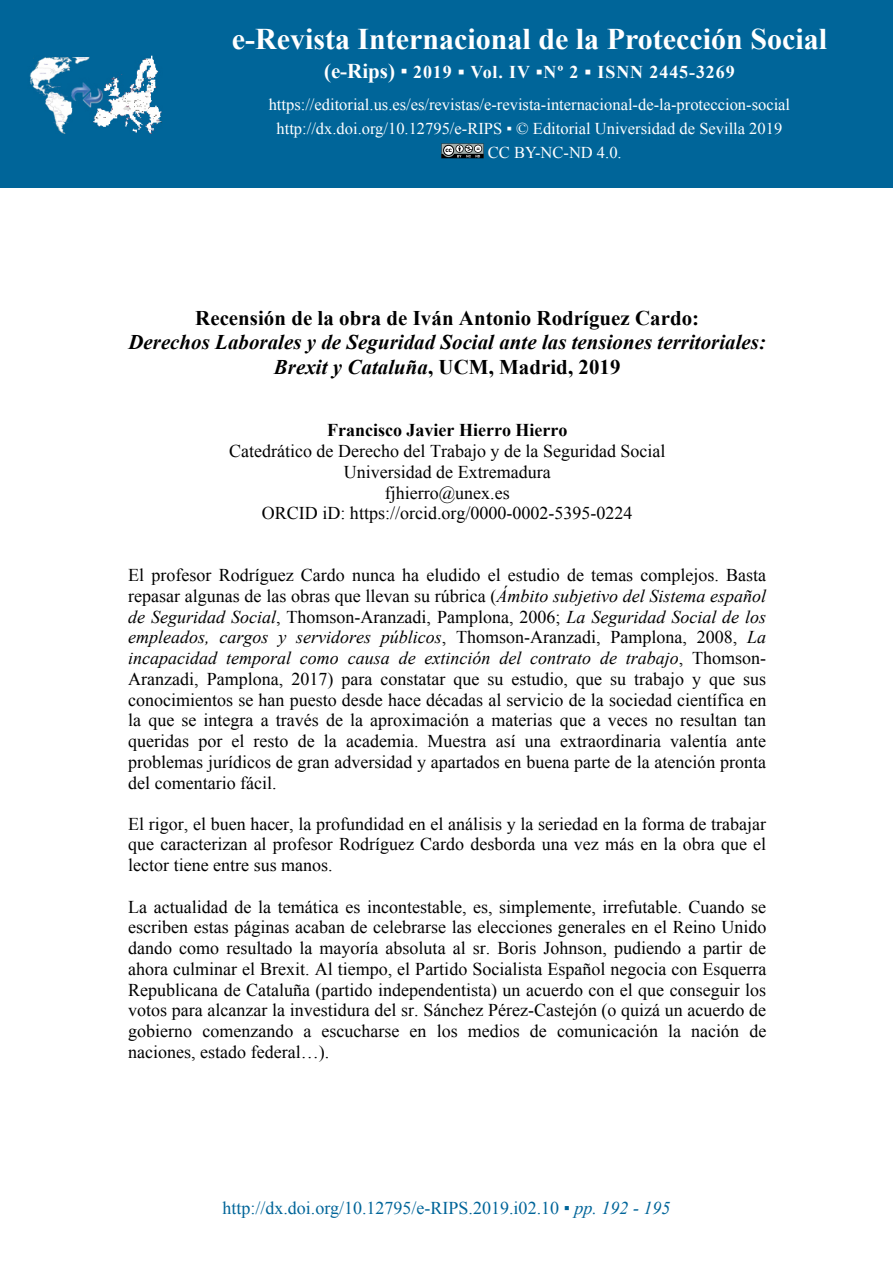
<style>
.page{position:relative;width:893px;height:1263px;background:#fff}
.page>*{position:absolute;margin:0;border:0;box-sizing:border-box;transform-origin:0 0}
.t1{font:700 30px "Times New Roman";color:#fff}
.t2{font:italic 700 20.85px/24.2px "Times New Roman";color:#000;text-align:center}
.t3{font:700 20.85px "Times New Roman";letter-spacing:.005em;color:#000}
.t4{font:18px/20.7px "Times New Roman";color:#000;text-align:justify}
.t5{font:18px "Times New Roman";color:#006599}
.t6{font:700 18px "Times New Roman";letter-spacing:.05em;color:#fff}
.t7{font:700 18px "Times New Roman";color:#000}
.t8{font:16.5px "Times New Roman";color:#fff}
.s1{font-size:21px}
.s2{font-weight:400;font-size:21px}
.s3{font-style:normal}
.s4{font-style:italic}
</style>
<div class="page">
<div style="left:0;top:0;width:893px;height:187px;background:#006599"></div>
<svg style="left:441px;top:143px;width:43px;height:15px"></svg>
<img style="left:29px;top:56px;width:133px;height:78px">
<h1 class="t1" style="left:232px;top:18px;width:597px">e-Revista Internacional de la Protección Social</h1>
<p class="t6" style="left:324px;top:59px;width:412px"><span class="s1">(e-Rips)</span> <span class="s2">▪</span> 2019 ▪ Vol. IV ▪Nº 2 ▪ ISNN 2445-3269</p>
<p class="t8" style="left:269px;top:94px;width:523px">https://editorial.us.es/es/revistas/e-revista-internacional-de-la-proteccion-social</p>
<p class="t8" style="left:277px;top:118px;width:507px">http://dx.doi.org/10.12795/e-RIPS ▪ © Editorial Universidad de Sevilla 2019</p>
<p class="t8" style="left:488px;top:142px;width:135px">CC BY-NC-ND 4.0.</p>
<p class="t3" style="left:195px;top:304px;width:506px">Recensión de la obra de Iván Antonio Rodríguez Cardo:</p>
<p class="t2" style="left:128px;top:330px;width:639px">Derechos Laborales y de Seguridad Social ante las tensiones territoriales:<br>Brexit y Cataluña<span class="s3">, UCM, Madrid, 2019</span></p>
<p class="t7" style="left:327px;top:418px;width:242px">Francisco Javier Hierro Hierro</p>
<p class="t4" style="left:229px;top:441px;width:438px;text-align:center">Catedrático de Derecho del Trabajo y de la Seguridad Social Universidad de Extremadura<br>fjhierro@unex.es<br>ORCID iD: https://orcid.org/0000-0002-5395-0224</p>
<p class="t4" style="left:128px;top:565px;width:640px">El profesor Rodríguez Cardo nunca ha eludido el estudio de temas complejos. Basta repasar algunas de las obras que llevan su rúbrica (<span class="s4">Ámbito subjetivo del Sistema español de Seguridad Social</span>, Thomson-Aranzadi, Pamplona, 2006; <span class="s4">La Seguridad Social de los empleados, cargos y servidores públicos</span>, Thomson-Aranzadi, Pamplona, 2008, <span class="s4">La incapacidad temporal como causa de extinción del contrato de trabajo</span>, Thomson-Aranzadi, Pamplona, 2017) para constatar que su estudio, que su trabajo y que sus conocimientos se han puesto desde hace décadas al servicio de la sociedad científica en la que se integra a través de la aproximación a materias que a veces no resultan tan queridas por el resto de la academia. Muestra así una extraordinaria valentía ante problemas jurídicos de gran adversidad y apartados en buena parte de la atención pronta del comentario fácil.</p>
<p class="t4" style="left:128px;top:813px;width:639px">El rigor, el buen hacer, la profundidad en el análisis y la seriedad en la forma de trabajar que caracterizan al profesor Rodríguez Cardo desborda una vez más en la obra que el lector tiene entre sus manos.</p>
<p class="t4" style="left:128px;top:896px;width:640px">La actualidad de la temática es incontestable, es, simplemente, irrefutable. Cuando se escriben estas páginas acaban de celebrarse las elecciones generales en el Reino Unido dando como resultado la mayoría absoluta al sr. Boris Johnson, pudiendo a partir de ahora culminar el Brexit. Al tiempo, el Partido Socialista Español negocia con Esquerra Republicana de Cataluña (partido independentista) un acuerdo con el que conseguir los votos para alcanzar la investidura del sr. Sánchez Pérez-Castejón (o quizá un acuerdo de gobierno comenzando a escucharse en los medios de comunicación la nación de naciones, estado federal…).</p>
<p class="t5" style="left:222px;top:1196px;width:450px">http://dx.doi.org/10.12795/e-RIPS.2019.i02.10 <span class="s4">▪ pp. 192 - 195</span></p>
</div>
